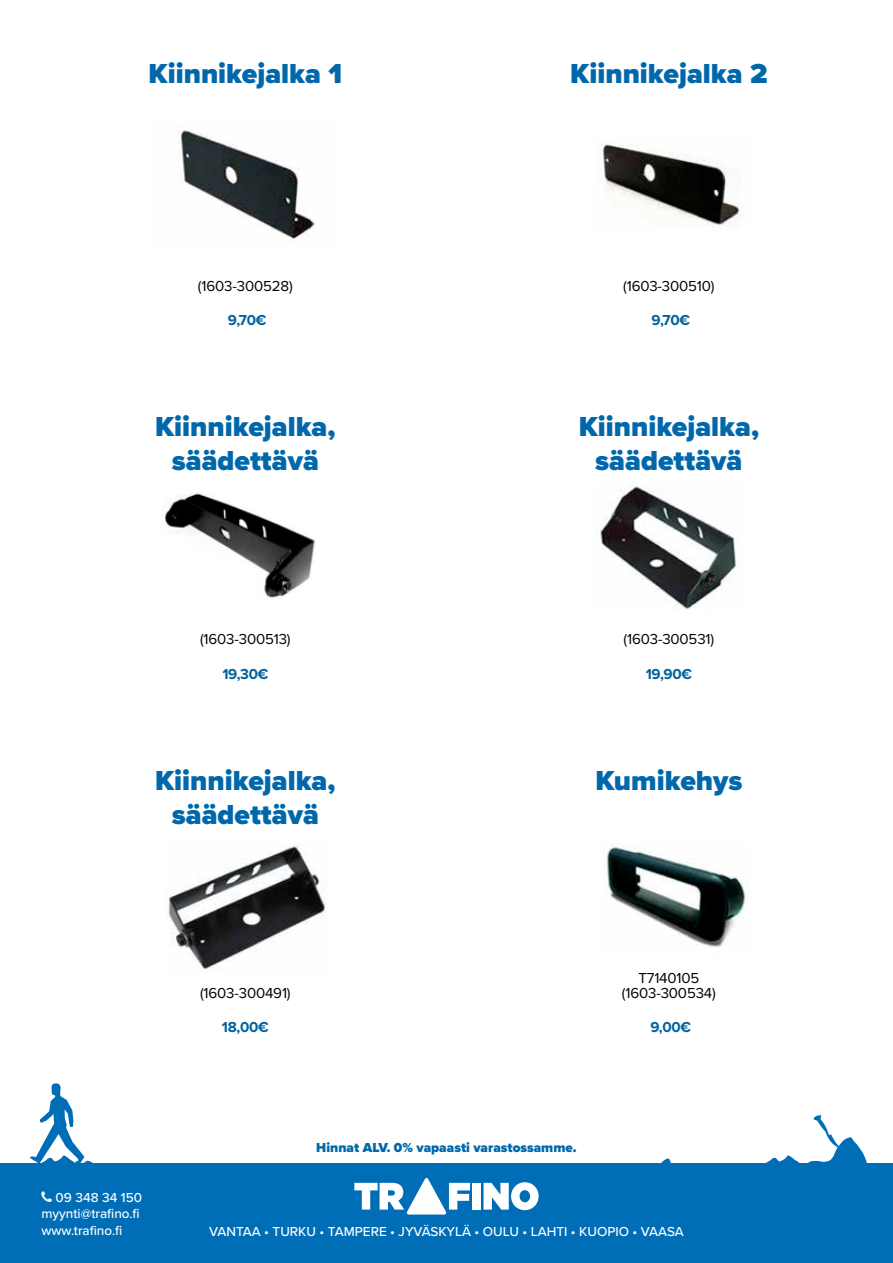
<style>
.page{position:relative;width:893px;height:1263px;background:#fff}
.page>*{position:absolute;margin:0;border:0;box-sizing:border-box;transform-origin:0 0}
.t1{font:900 28.5px/34.2px "Proxima Nova";color:#0068aa;text-align:center}
.t2{font:15px/15px "Proxima Nova";letter-spacing:-.01em;color:#000;text-align:center}
.t3{font:700 15px "Proxima Nova";letter-spacing:-.02em;color:#00629f}
.t4{font:500 13.5px/16.2px "Proxima Nova";color:#fff}
.t5{font:900 13.5px "Proxima Nova";color:#0068aa}
</style>
<div class="page">
<svg style="left:30px;top:1083px;width:63px;height:80px"></svg>
<svg style="left:661px;top:1115px;width:206px;height:48px"></svg>
<div style="left:0;top:1163px;width:893px;height:100px;background:#006db7"></div>
<div style="left:472px;top:1183px;width:9px;height:26px;background:#fff"></div>
<svg style="left:483px;top:1182px;width:56px;height:28px"></svg>
<svg style="left:354px;top:1178px;width:116px;height:36px"></svg>
<img style="left:178px;top:130px;width:137px;height:109px">
<img style="left:600px;top:143px;width:141px;height:83px">
<img style="left:165px;top:493px;width:150px;height:105px">
<img style="left:599px;top:482px;width:138px;height:128px">
<img style="left:164px;top:846px;width:161px;height:124px">
<img style="left:606px;top:845px;width:141px;height:102px">
<p class="t1" style="left:149px;top:56px;width:195px">Kiinnikejalka 1</p>
<p class="t1" style="left:570px;top:56px;width:199px">Kiinnikejalka 2</p>
<p class="t2" style="left:198px;top:278px;width:96px">(1603-300528)</p>
<p class="t3" style="left:228px;top:309px;width:40px">9,70€</p>
<p class="t1" style="left:155px;top:409px;width:182px">Kiinnikejalka, säädettävä</p>
<p class="t2" style="left:623px;top:278px;width:93px">(1603-300510)</p>
<p class="t3" style="left:651px;top:309px;width:40px">9,70€</p>
<p class="t1" style="left:579px;top:409px;width:182px">Kiinnikejalka, säädettävä</p>
<p class="t2" style="left:200px;top:631px;width:92px">(1603-300513)</p>
<p class="t3" style="left:222px;top:662px;width:48px">19,30€</p>
<p class="t1" style="left:155px;top:763px;width:182px">Kiinnikejalka, säädettävä</p>
<p class="t2" style="left:624px;top:631px;width:92px">(1603-300531)</p>
<p class="t3" style="left:646px;top:662px;width:48px">19,90€</p>
<p class="t1" style="left:595px;top:763px;width:148px">Kumikehys</p>
<p class="t4" style="left:41px;top:1189px;width:102px;text-indent:14px">09 348 34 150 myynti@trafino.fi www.trafino.fi</p>
<p class="t2" style="left:200px;top:985px;width:92px">(1603-300491)</p>
<p class="t3" style="left:222px;top:1016px;width:48px">18,00€</p>
<p class="t5" style="left:316px;top:1137px;width:262px">Hinnat ALV. 0% vapaasti varastossamme.</p>
<p class="t2" style="left:622px;top:970px;width:95px">T7140105 (1603-300534)</p>
<p class="t3" style="left:650px;top:1016px;width:42px">9,00€</p>
<p class="t4" style="left:209px;top:1223px;width:476px">VANTAA • TURKU • TAMPERE • JYVÄSKYLÄ • OULU • LAHTI • KUOPIO • VAASA</p>
</div>
